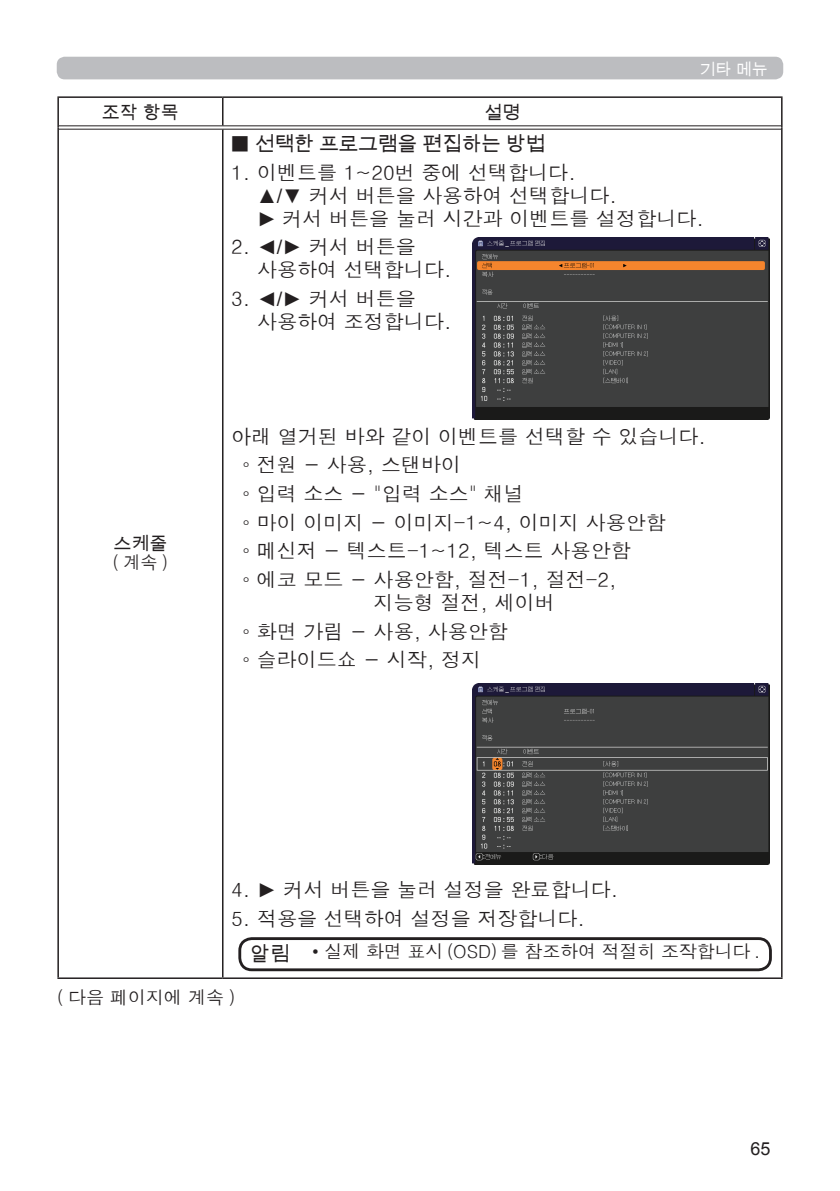
<style>
.page{position:relative;width:840px;height:1191px;background:#fff}
.page>*{position:absolute;margin:0;border:0;box-sizing:border-box;transform-origin:0 0}
.t1{font:20px/28.6px "Dotum";color:#231f20}
.t2{font:20px "Arial Unicode MS";letter-spacing:-.02em;color:#231f20}
.t3{font:18px "Dotum";letter-spacing:-.01em;color:#231f20}
.t4{font:18px "Arial Unicode MS";color:#231f20}
.t5{font:18px "Dotum";letter-spacing:-.01em;color:#231f20;scale:.95 1}
.t6{font:18px "Arial";color:#231f20}
.t7{font:16px "Arial Unicode MS";color:#fff}
.s1{font-family:"Dotum"}
.s2{font-family:"Arial"}
.s3{font-family:"Arial Unicode MS";font-size:20px}
</style>
<div class="page">
<div style="left:57px;top:57px;width:725px;height:22px;background:#bcbdc0;border-radius:8px"></div>
<svg style="left:59px;top:126px;width:164px;height:3px"></svg>
<svg style="left:223px;top:126px;width:557px;height:3px;fill:#b6b5b5"></svg>
<hr style="left:57px;top:98px;width:2px;height:29px;background:#231f20">
<hr style="left:57px;top:96px;width:166px;height:2px;background:#231f20">
<svg style="left:222px;top:98px;width:1px;height:27px"></svg>
<hr style="left:780px;top:98px;width:2px;height:29px;background:#231f20">
<hr style="left:223px;top:96px;width:559px;height:2px;background:#231f20">
<hr style="left:57px;top:127px;width:2px;height:850px;background:#231f20">
<hr style="left:59px;top:125px;width:164px;height:1px;background:#231f20">
<hr style="left:59px;top:129px;width:164px;height:1px;background:#231f20">
<hr style="left:57px;top:977px;width:166px;height:2px;background:#231f20">
<hr style="left:222px;top:129px;width:1px;height:848px;background:#231f20">
<hr style="left:780px;top:127px;width:2px;height:850px;background:#231f20">
<hr style="left:223px;top:125px;width:557px;height:1px;background:#231f20">
<hr style="left:223px;top:129px;width:557px;height:1px;background:#231f20">
<hr style="left:223px;top:977px;width:559px;height:2px;background:#231f20">
<img style="left:472px;top:238px;width:297px;height:181px">
<img style="left:472px;top:683px;width:297px;height:182px">
<div style="left:238px;top:937px;width:533px;height:34px;border:3px solid #231f20;border-radius:12px"></div>
<p class="t4" style="left:102px;top:100px;width:79px">조작 항목</p>
<p class="t4" style="left:484px;top:100px;width:37px">설명</p>
<p class="t7" style="left:699px;top:58px;width:70px">기타 메뉴</p>
<p class="t4" style="left:113px;top:530px;width:56px">스케줄</p>
<p class="t5" style="left:113px;top:554px;width:60px">(계속)</p>
<p class="t2" style="left:231px;top:129px;width:315px"><span class="s1">■</span> 선택한 프로그램을 편집하는 방법</p>
<p class="t1" style="left:231px;top:158px;width:346px">1. 이벤트를 1~20번 중에 선택합니다.</p>
<p class="t1" style="left:257px;top:184px;width:448px;line-height:23px"><span class="s2">▲/▼</span> 커서 버튼을 사용하여 선택합니다.<br><span class="s2">►</span> 커서 버튼을 눌러 시간과 이벤트를 설정합니다.</p>
<p class="t1" style="left:257px;top:236px;width:196px;line-height:23px;text-indent:-26px">2. <span class="s2">◄/►</span> 커서 버튼을 사용하여 선택합니다.</p>
<p class="t1" style="left:257px;top:287px;width:196px;line-height:23px;text-indent:-26px">3. <span class="s2">◄/►</span> 커서 버튼을 사용하여 조정합니다.</p>
<p class="t1" style="left:242px;top:422px;width:464px;text-indent:-11px">아래 열거된 바와 같이 이벤트를 선택할 수 있습니다. ◦ 전원 − 사용, 스탠바이<br>◦ 입력 소스 − "입력 소스" 채널<br>◦ 마이 이미지 − 이미지-1~4, 이미지 사용안함<br>◦ 메신저 − 텍스트-1~12, 텍스트 사용안함<br>◦ 에코 모드 − 사용안함, 절전-1, 절전-2,</p>
<p class="t1" style="left:242px;top:588px;width:313px;text-indent:131px">지능형 절전, 세이버 ◦ 화면 가림 − 사용, 사용안함<br>◦ 슬라이드쇼 − 시작, 정지</p>
<p class="t1" style="left:231px;top:875px;width:388px">4. <span class="s2">►</span> 커서 버튼을 눌러 설정을 완료합니다.</p>
<p class="t1" style="left:231px;top:904px;width:355px">5. 적용을 선택하여 설정을 저장합니다.</p>
<p class="t3" style="left:249px;top:942px;width:512px"><span class="s3">알림</span> • 실제 화면 표시 (OSD) 를 참조하여 적절히 조작합니다 .</p>
<p class="t3" style="left:57px;top:988px;width:180px">( 다음 페이지에 계속 )</p>
<p class="t6" style="left:750px;top:1137px;width:22px">65</p>
</div>
